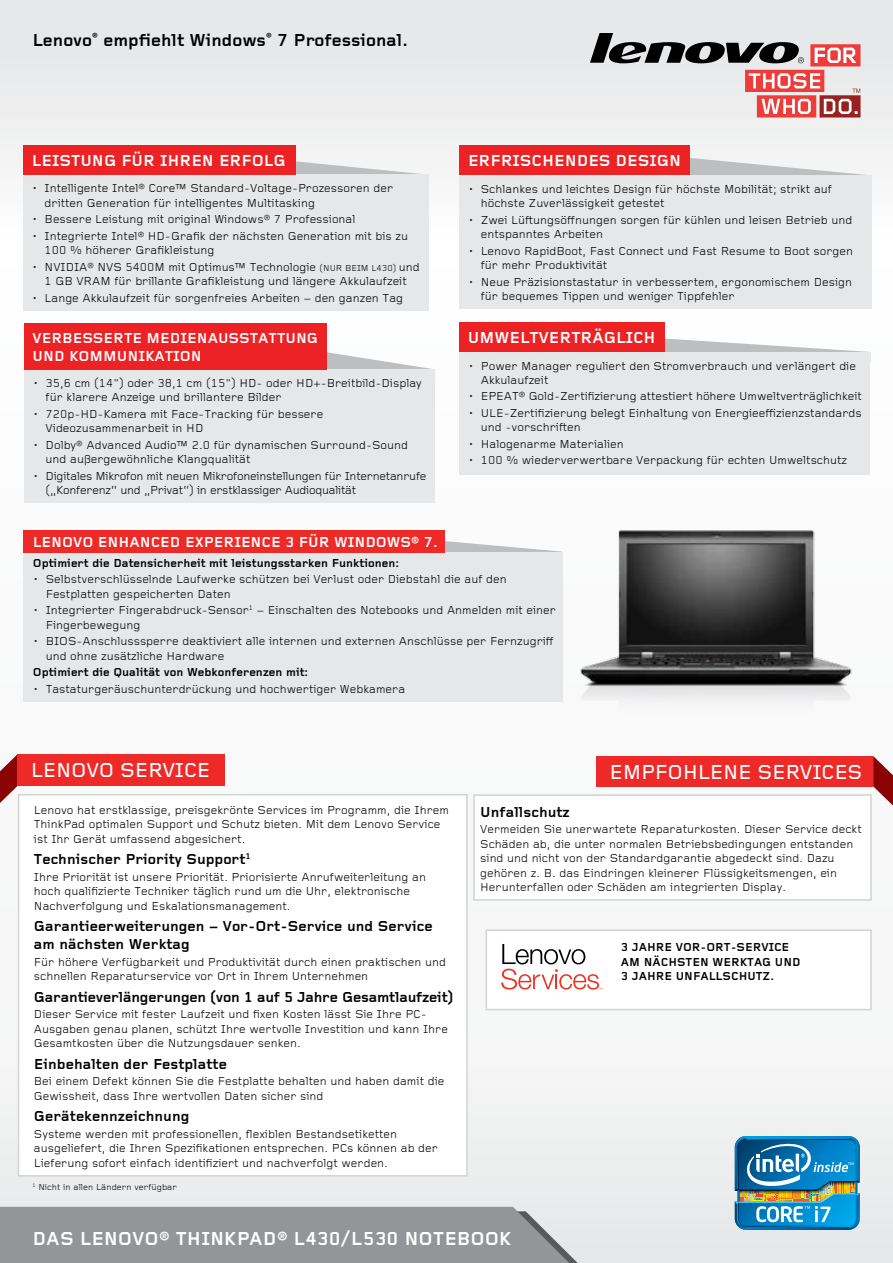
<style>
.page{position:relative;width:893px;height:1263px;background:#fff}
.page>*{position:absolute;margin:0;border:0;box-sizing:border-box;transform-origin:0 0}
.t1{font:500 21px "Foundry Gridnik";letter-spacing:-.01em;color:#fff}
.t2{font:700 19.5px "Foundry Gridnik";color:#fff}
.t3{font:700 18px "Foundry Gridnik";color:#000}
.t4{font:700 16.5px "Foundry Gridnik";color:#fff}
.t5{font:700 15px/18px "Foundry Gridnik";color:#000}
.t6{font:700 15px "Foundry Gridnik";color:#fff}
.t7{font:12px/14.4px "Foundry Gridnik";color:#000}
.t8{font:700 12px "Foundry Gridnik";color:#000}
.t9{font:12px/14.4px "Foundry Gridnik";letter-spacing:-.02em;color:#000}
.t10{font:9px "Foundry Gridnik";color:#000}
.s1{font-size:9px}
</style>
<div class="page">
<div style="left:0;top:0;width:893px;height:1263px;background:linear-gradient(to right,#f0f0f0,#f3f4f4)"></div>
<svg style="left:590px;top:33px;width:270px;height:85px;background:#cab0b1"></svg>
<img style="left:570px;top:515px;width:292px;height:212px">
<svg style="left:296px;top:157px;width:132px;height:18px"></svg>
<div style="left:23px;top:175px;width:405px;height:136px;background:#e6e7e8"></div>
<div style="left:23px;top:145px;width:273px;height:30px;background:#ec2225"></div>
<svg style="left:690px;top:158px;width:180px;height:17px"></svg>
<div style="left:459px;top:145px;width:231px;height:30px;background:#ec2225"></div>
<div style="left:459px;top:175px;width:413px;height:134px;background:#e6e7e8"></div>
<svg style="left:327px;top:352px;width:108px;height:17px"></svg>
<svg style="left:665px;top:334px;width:205px;height:18px"></svg>
<div style="left:24px;top:369px;width:411px;height:134px;background:#e6e7e8"></div>
<div style="left:460px;top:352px;width:410px;height:122px;background:#e6e7e8"></div>
<div style="left:24px;top:323px;width:303px;height:46px;background:#ec2225"></div>
<div style="left:459px;top:323px;width:206px;height:29px;background:#ec2225"></div>
<svg style="left:0;top:755px;width:17px;height:48px"></svg>
<div style="left:17px;top:755px;width:208px;height:31px;background:#ee2a28"></div>
<div style="left:597px;top:756px;width:276px;height:31px;background:#ee2a28"></div>
<svg style="left:873px;top:756px;width:20px;height:49px"></svg>
<div style="left:18px;top:794px;width:450px;height:382px;background:#fff;border:2px solid #d1d3d4"></div>
<div style="left:473px;top:794px;width:399px;height:107px;background:#fff;border:2px solid #d1d3d4"></div>
<div style="left:486px;top:929px;width:386px;height:81px;background:#fff;border:2px solid #d1d3d4"></div>
<svg style="left:506px;top:989px;width:97px;height:1px"></svg>
<svg style="left:501px;top:944px;width:102px;height:45px"></svg>
<div style="left:0;top:1207px;width:578px;height:56px;background:#939598"></div>
<img style="left:735px;top:1136px;width:125px;height:94px">
<svg style="left:444px;top:534px;width:118px;height:18px"></svg>
<div style="left:23px;top:552px;width:539px;height:150px;background:#e6e7e8"></div>
<div style="left:23px;top:530px;width:421px;height:22px;background:#ee2a28"></div>
<h3 class="t3" style="left:32px;top:30px;width:377px">Lenovo<sup>®</sup> empfiehlt Windows<sup>®</sup> 7 Professional.</h3>
<h3 class="t4" style="left:32px;top:152px;width:21px">Leistung</h3>
<h3 class="t4" style="left:121px;top:152px;width:12px">für</h3>
<h3 class="t4" style="left:160px;top:152px;width:20px">Ihren</h3>
<h3 class="t4" style="left:219px;top:152px;width:23px">Erfolg</h3>
<h3 class="t4" style="left:468px;top:152px;width:23px">Erfrischendes</h3>
<h3 class="t4" style="left:616px;top:152px;width:23px">Design</h3>
<p class="t7" style="left:481px;top:182px;width:353px;text-indent:-13px">• Schlankes und leichtes Design für höchste M obilität; strikt auf höchste Zuverlässigkeit getestet</p>
<p class="t7" style="left:481px;top:213px;width:373px;text-indent:-13px">• Zwei Lüftungsöffnungen sorgen für kühlen und leisen Betrieb und entspanntes Arbeiten</p>
<p class="t7" style="left:481px;top:244px;width:374px;text-indent:-13px">• Lenovo RapidBoot, Fast Connect und Fast Resume to Boot sorgen für mehr Produktivität</p>
<p class="t7" style="left:481px;top:275px;width:373px;text-indent:-13px">• N eue Präzisionstastatur in verbessertem, ergonomischem Design für bequemes Tippen und weniger Tippfehler</p>
<p class="t7" style="left:45px;top:182px;width:350px;text-indent:-13px">• Intelligente Intel® Core™ Standard-Voltage-Prozessoren der dritten Generation für intelligentes M ultitasking</p>
<p class="t7" style="left:32px;top:213px;width:325px">• Bessere Leistung mit original Windows® 7 Professional</p>
<p class="t7" style="left:45px;top:229px;width:365px;text-indent:-13px">• Integrierte Intel® HD-Grafik der nächsten Generation mit bis zu<br>100 % höherer Grafikleistung</p>
<p class="t7" style="left:32px;top:260px;width:389px;text-align:center">• NVIDIA® NVS 5400M mit Optimus™ Technologie <span class="s1">(nur beim L430)</span> und<br>1 GB VRAM für brillante Grafikleistung und längere Akkulaufzeit</p>
<p class="t7" style="left:32px;top:291px;width:373px">• Lange Akkulaufzeit für sorgenfreies Arbeiten – den ganzen Tag</p>
<p class="t6" style="left:33px;top:329px;width:20px">Verbesserte</p>
<p class="t6" style="left:147px;top:329px;width:25px">Medienausstattung</p>
<p class="t6" style="left:33px;top:347px;width:11px">und</p>
<p class="t6" style="left:69px;top:347px;width:21px">Kommunikation</p>
<p class="t7" style="left:46px;top:376px;width:378px;text-indent:-13px">• 35,6 cm (14") oder 38,1 cm (15") HD- oder HD+-Breitbild-Display für klarere Anzeige und brillantere Bilder</p>
<p class="t7" style="left:46px;top:407px;width:279px;text-indent:-13px">• 720p-HD-Kamera mit Face-Tracking für bessere<br>Videozusammenarbeit in HD</p>
<p class="t7" style="left:46px;top:438px;width:364px;text-indent:-13px">• Dolby® Advanced Audio™ 2.0 für dynamischen Surround-Sound und außergewöhnliche Klangqualität</p>
<p class="t9" style="left:46px;top:469px;width:382px;text-indent:-13px">• Digitales Mikrofon mit neuen Mikrofoneinstellungen für Internetanrufe („Konferenz“ und „Privat“) in erstklassiger Audioqualität</p>
<h3 class="t4" style="left:468px;top:329px;width:24px">Umweltverträglich</h3>
<p class="t7" style="left:481px;top:359px;width:377px;text-indent:-13px">• Power M anager reguliert den Stromverbrauch und verlängert die<br>Akkulaufzeit</p>
<p class="t7" style="left:468px;top:390px;width:395px">• E PEAT® Gold-Zertifizierung attestiert höhere U mweltverträglichkeit</p>
<p class="t7" style="left:481px;top:406px;width:382px;text-indent:-13px">• U LE -Zertifizierung belegt Einhaltung von E nergieeffizienzstandards und -vorschriften</p>
<p class="t7" style="left:468px;top:437px;width:157px">• Halogenarme M aterialien</p>
<p class="t7" style="left:468px;top:454px;width:381px">• 100 % wiederverwertbare Verpackung für echten U mweltschutz</p>
<p class="t6" style="left:33px;top:533px;width:406px">LENOVO ENHANCED EXPERIENCE 3 FÜR WINDOWS® 7.</p>
<p class="t8" style="left:33px;top:556px;width:368px">Optimiert die Datensicherheit mit leistungsstarken Funktionen:</p>
<p class="t7" style="left:46px;top:573px;width:463px;text-indent:-13px">• Selbstverschlüsselnde Laufwerke schützen bei Verlust oder Diebstahl die auf den<br>Festplatten gespeicherten Daten</p>
<p class="t7" style="left:46px;top:604px;width:512px;text-indent:-13px">• Integrierter Fingerabdruck-Sensor<sup>1</sup> – Einschalten des N otebooks und Anmelden mit einer<br>Fingerbewegung</p>
<p class="t7" style="left:46px;top:634px;width:510px;text-indent:-13px">• BIOS-Anschlusssperre deaktiviert alle internen und externen Anschlüsse per Fernzugriff und ohne zusätzliche Hardware</p>
<p class="t8" style="left:33px;top:665px;width:277px">Optimiert die Qualität von Webkonferenzen mit:</p>
<p class="t7" style="left:33px;top:682px;width:374px">• Tastaturgeräuschunterdrückung und hochwertiger Webkamera</p>
<h1 class="t1" style="left:31px;top:758px;width:15px">LENOVO</h1>
<h1 class="t1" style="left:120px;top:758px;width:14px">SERVICE</h1>
<h1 class="t1" style="left:610px;top:760px;width:15px">EMP</h1>
<h1 class="t1" style="left:655px;top:760px;width:209px">FOHLENE SERVICES</h1>
<p class="t7" style="left:34px;top:803px;width:417px">Lenovo hat erstklassige, preisgekrönte Services im Programm, die Ihrem<br>ThinkPad optimalen Support und Schutz bieten. Mit dem Lenovo Service ist Ihr Gerät umfassend abgesichert.</p>
<p class="t5" style="left:34px;top:851px;width:218px">Technischer Priority Support<sup>1</sup></p>
<p class="t7" style="left:34px;top:870px;width:394px">Ihre Priorität ist unsere Priorität. Priorisierte Anrufweiterleitung an hoch qualifizierte Techniker täglich rund um die U hr, elektronische<br>N achverfolgung und Eskalationsmanagement.</p>
<p class="t5" style="left:34px;top:918px;width:400px">Garantieerweiterungen – Vor-Ort-Service und Service am nächsten Werktag</p>
<p class="t7" style="left:34px;top:955px;width:414px">Für höhere Verfügbarkeit und Produktivität durch einen praktischen und schnellen Reparaturservice vor Ort in Ihrem U nternehmen</p>
<p class="t5" style="left:34px;top:988px;width:421px">Garantieverlängerungen (von 1 auf 5 Jahre Gesamtlaufzeit)</p>
<p class="t7" style="left:34px;top:1008px;width:416px">Dieser Service mit fester Laufzeit und fixen Kosten lässt Sie Ihre PC-<br>Ausgaben genau planen, schützt Ihre wertvolle Investition und kann Ihre<br>Gesamtkosten über die N utzungsdauer senken.</p>
<p class="t5" style="left:34px;top:1055px;width:195px">Einbehalten der Festplatte</p>
<p class="t7" style="left:34px;top:1074px;width:412px">Bei einem Defekt können Sie die Festplatte behalten und haben damit die<br>Gewissheit, dass Ihre wertvollen Daten sicher sind</p>
<p class="t5" style="left:34px;top:1108px;width:157px">Gerätekennzeichnung</p>
<p class="t7" style="left:34px;top:1127px;width:406px">Systeme werden mit professionellen, flexiblen Bestandsetiketten ausgeliefert, die Ihren Spezifikationen entsprechen. PCs können ab der<br>Lieferung sofort einfach identifiziert und nachverfolgt werden.</p>
<p class="t10" style="left:32px;top:1182px;width:146px"><sup>1</sup> Nicht in allen Ländern verfügbar</p>
<p class="t5" style="left:480px;top:804px;width:91px">Unfallschutz</p>
<p class="t7" style="left:480px;top:823px;width:383px">Vermeiden Sie unerwartete Reparaturkosten. Dieser Service deckt Schäden ab, die unter normalen Betriebsbedingungen entstanden sind und nicht von der Standardgarantie abgedeckt sind. Dazu gehören z. B . das Eindringen kleinerer Flüssigkeitsmengen, ein Herunterfallen oder Schäden am integrierten Display.</p>
<p class="t8" style="left:621px;top:940px;width:27px">3 Jahre</p>
<p class="t8" style="left:676px;top:940px;width:78px">Vor-Ort-Service</p>
<p class="t8" style="left:621px;top:955px;width:32px">am nächsten</p>
<p class="t8" style="left:712px;top:955px;width:20px">Werktag</p>
<p class="t8" style="left:775px;top:955px;width:9px">und</p>
<p class="t8" style="left:621px;top:969px;width:27px">3 Jahre</p>
<p class="t8" style="left:676px;top:969px;width:18px">Unfallschutz</p>
<p class="t8" style="left:770px;top:969px;width:5px">.</p>
<h2 class="t2" style="left:32px;top:1227px;width:73px">Das Lenovo</h2>
<h2 class="t2" style="left:159px;top:1227px;width:41px">® Think</h2>
<h2 class="t2" style="left:237px;top:1227px;width:196px">Pad® L430/L530 Notebook</h2>
</div>
